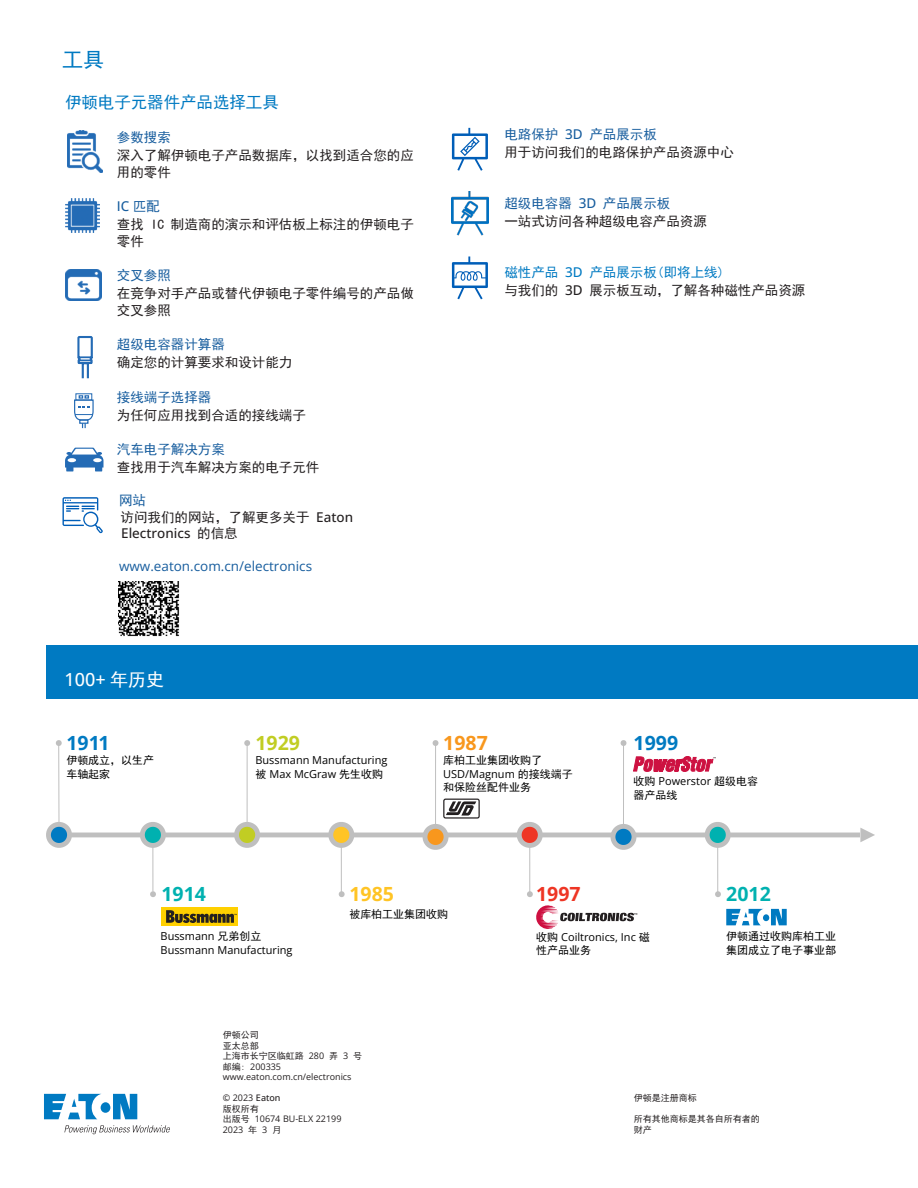
<style>
.page{position:relative;width:918px;height:1188px;background:#fff}
.page>*{position:absolute;margin:0;border:0;box-sizing:border-box;transform-origin:0 0}
.t1{font:21px "Sim Hei";color:#007ac2}
.t2{font:700 19.5px "Open Sans";color:#00b1b0}
.t3{font:700 19.5px "Open Sans";color:#ffc425}
.t4{font:700 19.5px "Open Sans";color:#ee3524}
.t5{font:700 19.5px "Open Sans";color:#007ac2}
.t6{font:700 19.5px "Open Sans";color:#c1cd23}
.t7{font:700 19.5px "Open Sans";color:#f8971d}
.t8{font:700 19.5px "Open Sans";color:#007ac1}
.t9{font:500 18px "Open Sans";color:#fff}
.t10{font:16.5px "Sim Hei";letter-spacing:-.005em;color:#007ac2}
.BodyCopy{font:13.5px/16.5px "Sim Hei";color:#231f20}
.BodyCopy-2{font:13.5px "Sim Hei";color:#175d9e}
.BodyCopy-3{font:13.5px "Open Sans";color:#175d9e}
.BodyCopy-4{font:13.5px "Sim Hei";color:#007ac2}
.BodyCopy-5{font:500 13.5px "Open Sans";color:#175d9e}
.t11{font:10.95px/13.4px "Sim Hei";color:#000}
.t12{font:10.95px/13.4px "Open Sans";color:#000}
._12_Backpage_Body{font:9px "Open Sans";color:#231f20}
._12_Backpage_Body-2{font:9px "Sim Hei";color:#231f20}
._12_Backpage_Body-3{font:500 9px "Open Sans";color:#231f20}
.s1{font-family:"Sim Hei";font-weight:400}
.s2{font-family:"Open Sans";font-weight:500}
.s3{font-family:"Sim Hei"}
.s4{font-family:"Open Sans"}
.s5{font-weight:400}
</style>
<div class="page">
<div style="left:46px;top:645px;width:872px;height:54px;background:#007ac2"></div>
<svg style="left:44px;top:1094px;width:93px;height:25px"></svg>
<svg style="left:64px;top:1125px;width:106px;height:9px"></svg>
<img style="left:67px;top:131px;width:36px;height:41px">
<img style="left:66px;top:198px;width:34px;height:34px">
<img style="left:66px;top:269px;width:35px;height:32px">
<svg style="left:77px;top:336px;width:16px;height:43px"></svg>
<svg style="left:74px;top:395px;width:20px;height:33px"></svg>
<svg style="left:65px;top:448px;width:38px;height:23px"></svg>
<hr style="left:61px;top:833px;width:799px;height:4px;background:#bfbfbf">
<svg style="left:860px;top:828px;width:15px;height:14px"></svg>
<hr style="left:152px;top:845px;width:1px;height:46px;background:#bfbfbf">
<svg style="left:134px;top:822px;width:33px;height:31px"></svg>
<hr style="left:341px;top:845px;width:1px;height:50px;background:#bfbfbf">
<svg style="left:338px;top:891px;width:7px;height:6px"></svg>
<svg style="left:323px;top:822px;width:33px;height:31px"></svg>
<hr style="left:247px;top:743px;width:1px;height:81px;background:#bfbfbf">
<svg style="left:244px;top:740px;width:6px;height:6px"></svg>
<svg style="left:229px;top:816px;width:32px;height:32px"></svg>
<hr style="left:435px;top:741px;width:1px;height:85px;background:#bfbfbf">
<svg style="left:432px;top:740px;width:7px;height:6px"></svg>
<hr style="left:623px;top:743px;width:1px;height:83px;background:#bfbfbf">
<svg style="left:620px;top:740px;width:7px;height:6px"></svg>
<svg style="left:605px;top:824px;width:33px;height:26px"></svg>
<hr style="left:529px;top:845px;width:1px;height:48px;background:#bfbfbf">
<svg style="left:527px;top:891px;width:6px;height:6px"></svg>
<svg style="left:715px;top:891px;width:6px;height:6px"></svg>
<svg style="left:511px;top:822px;width:33px;height:31px"></svg>
<hr style="left:717px;top:845px;width:1px;height:48px;background:#bfbfbf">
<svg style="left:726px;top:909px;width:61px;height:16px"></svg>
<svg style="left:699px;top:822px;width:33px;height:31px"></svg>
<svg style="left:536px;top:905px;width:101px;height:24px"></svg>
<div style="left:162px;top:907px;width:76px;height:19px;background:#ffd000"></div>
<svg style="left:166px;top:910px;width:71px;height:13px"></svg>
<div style="left:443px;top:799px;width:37px;height:20px;border:1px solid #231f20;border-radius:2px"></div>
<svg style="left:417px;top:801px;width:59px;height:49px"></svg>
<svg style="left:633px;top:756px;width:83px;height:16px"></svg>
<svg style="left:46px;top:740px;width:27px;height:108px"></svg>
<svg style="left:150px;top:891px;width:6px;height:6px"></svg>
<svg style="left:62px;top:497px;width:41px;height:36px"></svg>
<svg style="left:452px;top:128px;width:36px;height:43px"></svg>
<img style="left:452px;top:191px;width:36px;height:44px">
<svg style="left:452px;top:256px;width:36px;height:43px"></svg>
<img style="left:118px;top:582px;width:61px;height:55px">
<p class="t1" style="left:62px;top:49px;width:43px">工具</p>
<p class="t10" style="left:65px;top:94px;width:215px">伊顿电子元器件产品选择工具</p>
<p class="BodyCopy-2" style="left:117px;top:131px;width:55px">参数搜索</p>
<p class="BodyCopy" style="left:117px;top:147px;width:298px">深入了解伊顿电子产品数据库，以找到适合您的应</p>
<p class="BodyCopy" style="left:117px;top:164px;width:55px">用的零件</p>
<p class="BodyCopy-5" style="left:117px;top:197px;width:44px">IC <span class="s1">匹配</span></p>
<p class="BodyCopy" style="left:117px;top:216px;width:298px">查找 IC 制造商的演示和评估板上标注的伊顿电子</p>
<p class="BodyCopy" style="left:117px;top:233px;width:28px">零件</p>
<p class="BodyCopy-2" style="left:117px;top:269px;width:55px">交叉参照</p>
<p class="BodyCopy" style="left:117px;top:285px;width:298px">在竞争对手产品或替代伊顿电子零件编号的产品做</p>
<p class="BodyCopy" style="left:117px;top:302px;width:55px">交叉参照</p>
<p class="BodyCopy-2" style="left:117px;top:338px;width:109px">超级电容器计算器</p>
<p class="BodyCopy" style="left:117px;top:354px;width:177px">确定您的计算要求和设计能力</p>
<p class="BodyCopy-2" style="left:117px;top:390px;width:96px">接线端子选择器</p>
<p class="BodyCopy" style="left:117px;top:407px;width:190px">为任何应用找到合适的接线端子</p>
<p class="BodyCopy-2" style="left:117px;top:443px;width:109px">汽车电子解决方案</p>
<p class="BodyCopy" style="left:117px;top:459px;width:204px">查找用于汽车解决方案的电子元件</p>
<p class="BodyCopy-2" style="left:119px;top:494px;width:28px">网站</p>
<p class="BodyCopy" style="left:121px;top:509px;width:234px">访问我们的网站，了解更多关于 <span class="s2">Eaton<br>Electronics</span> 的信息</p>
<p class="BodyCopy-3" style="left:119px;top:557px;width:195px">www.eaton.com.cn/electronics</p>
<p class="t9" style="left:65px;top:667px;width:101px">100+ <span class="s1">年历史</span></p>
<p class="BodyCopy-2" style="left:504px;top:128px;width:154px">电路保护 <span class="s2">3D</span> 产品展示板</p>
<p class="BodyCopy" style="left:504px;top:144px;width:231px">用于访问我们的电路保护产品资源中心</p>
<p class="BodyCopy-2" style="left:504px;top:197px;width:168px">超级电容器 <span class="s2">3D</span> 产品展示板</p>
<p class="BodyCopy" style="left:504px;top:213px;width:204px">一站式访问各种超级电容产品资源</p>
<p class="BodyCopy-4" style="left:504px;top:266px;width:222px">磁性产品 <span class="s2">3D</span> 产品展示板(即将上线)</p>
<p class="BodyCopy" style="left:504px;top:282px;width:303px">与我们的 <span class="s2">3D</span> 展示板互动，了解各种磁性产品资源</p>
<p class="t5" style="left:66px;top:729px;width:45px">1911</p>
<p class="t6" style="left:255px;top:729px;width:46px">1929</p>
<p class="t7" style="left:443px;top:729px;width:46px">1987</p>
<p class="t8" style="left:634px;top:729px;width:46px">1999</p>
<p class="t11" style="left:66px;top:754px;width:89px">伊顿成立，以生产车轴起家</p>
<p class="t12" style="left:255px;top:754px;width:133px">Bussmann Manufacturing<span class="s3">被</span> Max McGraw <span class="s3">先生收购</span></p>
<p class="t11" style="left:443px;top:754px;width:131px">库柏工业集团收购了<br><span class="s4">USD/Magnum</span> 的接线端子和保险丝配件业务</p>
<p class="t11" style="left:634px;top:775px;width:126px">收购 <span class="s4">Powerstor</span> 超级电容器产品线</p>
<p class="t2" style="left:161px;top:881px;width:46px">1914</p>
<p class="t3" style="left:349px;top:881px;width:46px">1985</p>
<p class="t4" style="left:536px;top:881px;width:46px">1997</p>
<p class="t2" style="left:726px;top:881px;width:46px">2012</p>
<p class="t12" style="left:161px;top:929px;width:133px">Bussmann <span class="s3">兄弟创立<br></span>Bussmann Manufacturing</p>
<p class="t11" style="left:349px;top:907px;width:100px">被库柏工业集团收购</p>
<p class="_12_Backpage_Body-2" style="left:223px;top:1031px;width:37px">伊顿公司</p>
<p class="_12_Backpage_Body-2" style="left:223px;top:1041px;width:37px">亚太总部</p>
<p class="_12_Backpage_Body-2" style="left:223px;top:1052px;width:141px">上海市长宁区临虹路 <span class="s4">280</span> 弄 <span class="s4">3</span> 号</p>
<p class="_12_Backpage_Body" style="left:223px;top:1061px;width:60px"><span class="s3">邮编:</span> 200335</p>
<p class="_12_Backpage_Body" style="left:223px;top:1071px;width:130px">www.eaton.com.cn/electronics</p>
<p class="_12_Backpage_Body-3" style="left:223px;top:1092px;width:59px">© <span class="s5">2023</span> Eaton</p>
<p class="_12_Backpage_Body-2" style="left:223px;top:1104px;width:37px">版权所有</p>
<p class="_12_Backpage_Body" style="left:223px;top:1113px;width:120px"><span class="s3">出版号</span> 10674 BU-ELX 22199</p>
<p class="_12_Backpage_Body" style="left:223px;top:1124px;width:60px">2023 <span class="s3">年</span> 3 <span class="s3">月</span></p>
<p class="t12" style="left:536px;top:930px;width:115px"><span class="s3">收购</span> Coiltronics, Inc <span class="s3">磁性产品业务</span></p>
<p class="t11" style="left:726px;top:930px;width:111px">伊顿通过收购库柏工业集团成立了电子事业部</p>
<p class="_12_Backpage_Body-2" style="left:634px;top:1094px;width:64px">伊顿是注册商标</p>
<p class="_12_Backpage_Body-2" style="left:634px;top:1115px;width:127px">所有其他商标是其各自所有者的</p>
<p class="_12_Backpage_Body-2" style="left:634px;top:1125px;width:19px">财产</p>
</div>
